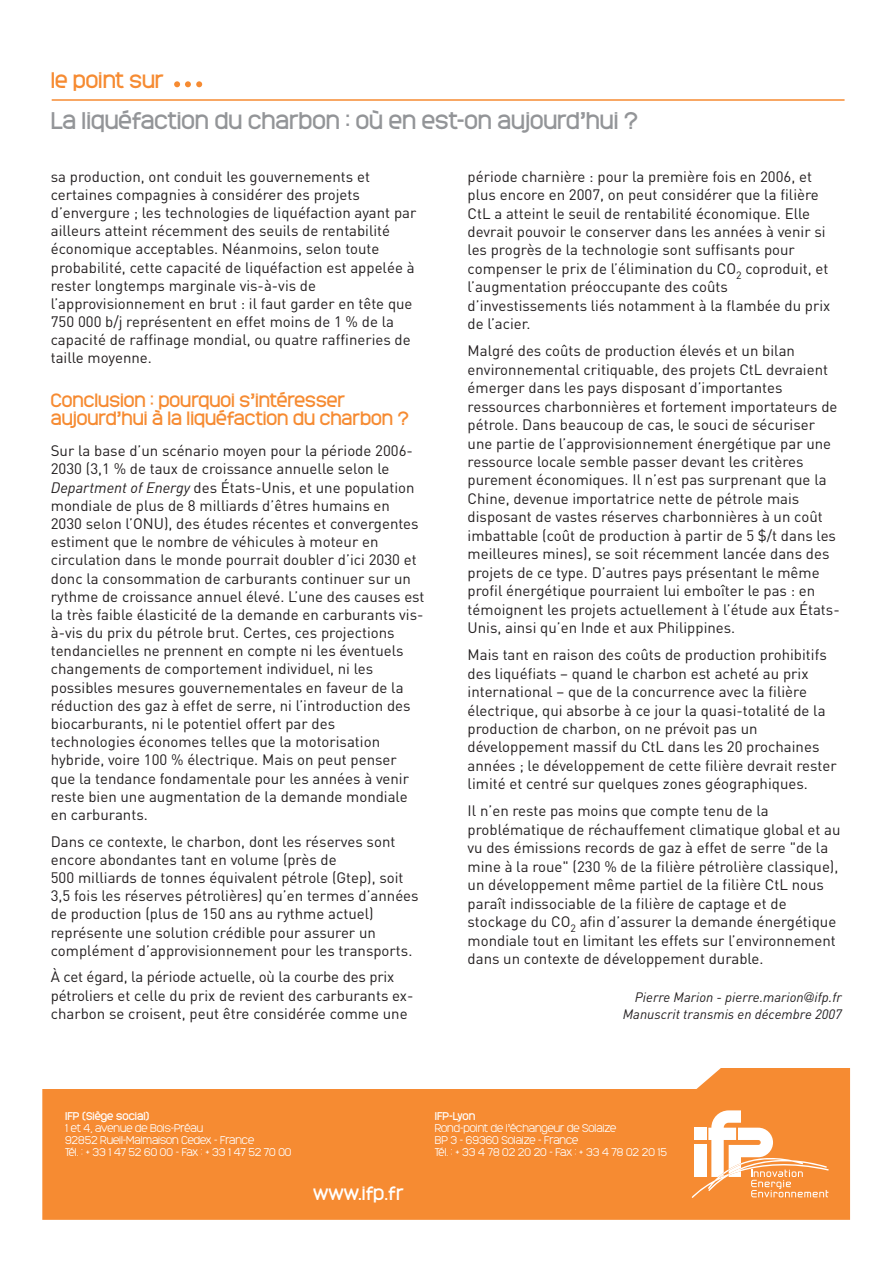
<style>
.page{position:relative;width:893px;height:1263px;background:#fff}
.page>*{position:absolute;margin:0;border:0;box-sizing:border-box;transform-origin:0 0}
.t1{font:22.5px "Monark";color:#939598}
.t2{font:21px "Monark";color:#f68b32}
.t3{font:18px/18.1px "Monark";color:#f68b32}
.t4{font:18px "Monark";color:#fff}
.t5{font:15px/18.1px "DIN";color:#231f20}
.t6{font:italic 13.5px/17px "DIN";color:#231f20;text-align:right}
.t7{font:300 10.5px/12px "Monark";color:#fff}
.s1{font-style:italic}
.s2{font-family:"Helvetica Neue";font-weight:300;font-style:normal}
.s3{font-weight:400}
</style>
<div class="page">
<svg style="left:174px;top:81px;width:28px;height:6px"></svg>
<hr style="left:52px;top:99px;width:792px;height:2px;background:#f68b32">
<svg style="left:42px;top:1068px;width:808px;height:152px;background:#f7994c"></svg>
<svg style="left:692px;top:1110px;width:137px;height:88px"></svg>
<p class="t2" style="left:51px;top:72px;width:115px">le point sur</p>
<p class="t1" style="left:51px;top:112px;width:589px">La liquéfaction du charbon : où en est-on aujourd’hui ?</p>
<p class="t5" style="left:51px;top:169px;width:367px">sa production, ont conduit les gouvernements et certaines compagnies à considérer des projets d’envergure ; les technologies de liquéfaction ayant par ailleurs atteint récemment des seuils de rentabilité économique acceptables. Néanmoins, selon toute probabilité, cette capacité de liquéfaction est appelée à rester longtemps marginale vis-à-vis de l’approvisionnement en brut : il faut garder en tête que 750 000 b/j représentent en effet moins de 1 % de la capacité de raffinage mondial, ou quatre raffineries de taille moyenne.</p>
<p class="t3" style="left:51px;top:393px;width:359px">Conclusion : pourquoi s’intéresser aujourd’hui à la liquéfaction du charbon ?</p>
<p class="t5" style="left:51px;top:444px;width:375px">Sur la base d’un scénario moyen pour la période 2006- 2030 (3,1 % de taux de croissance annuelle selon le <span class="s1">Department of Energy</span> des États-Unis, et une population mondiale de plus de 8 milliards d’êtres humains en 2030 selon l’ONU), des études récentes et convergentes estiment que le nombre de véhicules à moteur en circulation dans le monde pourrait doubler d’ici 2030 et donc la consommation de carburants continuer sur un rythme de croissance annuel élevé. L’une des causes est la très faible élasticité de la demande en carburants vis&shy;à-vis du prix du pétrole brut. Certes, ces projections tendancielles ne prennent en compte ni les éventuels changements de comportement individuel, ni les possibles mesures gouvernementales en faveur de la réduction des gaz à effet de serre, ni l’introduction des biocarburants, ni le potentiel offert par des<br>technologies économes telles que la motorisation hybride, voire 100 % électrique. Mais on peut penser que la tendance fondamentale pour les années à venir reste bien une augmentation de la demande mondiale en carburants.</p>
<p class="t5" style="left:51px;top:834px;width:369px">Dans ce contexte, le charbon, dont les réserves sont encore abondantes tant en volume (près de<br>500 milliards de tonnes équivalent pétrole (Gtep), soit 3,5 fois les réserves pétrolières) qu’en termes d’années de production (plus de 150 ans au rythme actuel) représente une solution crédible pour assurer un complément d’approvisionnement pour les transports.</p>
<p class="t5" style="left:51px;top:970px;width:364px">À cet égard, la période actuelle, où la courbe des prix pétroliers et celle du prix de revient des carburants ex&shy;charbon se croisent, peut être considérée comme une</p>
<p class="t5" style="left:468px;top:169px;width:364px">période charnière : pour la première fois en 2006, et plus encore en 2007, on peut considérer que la filière CtL a atteint le seuil de rentabilité économique. Elle devrait pouvoir le conserver dans les années à venir si les progrès de la technologie sont suffisants pour compenser le prix de l’élimination du CO<sub>2</sub> coproduit, et l’augmentation préoccupante des coûts d’investissements liés notamment à la flambée du prix de l’acier.</p>
<p class="t5" style="left:468px;top:343px;width:374px">Malgré des coûts de production élevés et un bilan environnemental critiquable, des projets CtL devraient émerger dans les pays disposant d’importantes ressources charbonnières et fortement importateurs de pétrole. Dans beaucoup de cas, le souci de sécuriser une partie de l’approvisionnement énergétique par une ressource locale semble passer devant les critères purement économiques. Il n’est pas surprenant que la Chine, devenue importatrice nette de pétrole mais disposant de vastes réserves charbonnières à un coût imbattable (coût de production à partir de 5 $/t dans les meilleures mines), se soit récemment lancée dans des projets de ce type. D’autres pays présentant le même profil énergétique pourraient lui emboîter le pas : en témoignent les projets actuellement à l’étude aux États-Unis, ainsi qu’en Inde et aux Philippines.</p>
<p class="t5" style="left:468px;top:647px;width:371px">Mais tant en raison des coûts de production prohibitifs des liquéfiats – quand le charbon est acheté au prix international – que de la concurrence avec la filière électrique, qui absorbe à ce jour la quasi-totalité de la production de charbon, on ne prévoit pas un développement massif du CtL dans les 20 prochaines années ; le développement de cette filière devrait rester limité et centré sur quelques zones géographiques.</p>
<p class="t5" style="left:468px;top:804px;width:374px">Il n’en reste pas moins que compte tenu de la problématique de réchauffement climatique global et au vu des émissions records de gaz à effet de serre "de la mine à la roue" (230 % de la filière pétrolière classique), un développement même partiel de la filière CtL nous paraît indissociable de la filière de captage et de stockage du CO<sub>2</sub> afin d’assurer la demande énergétique mondiale tout en limitant les effets sur l’environnement dans un contexte de développement durable.</p>
<p class="t6" style="left:623px;top:990px;width:220px">Pierre Marion - pierre.marion<span class="s2">@</span>ifp.fr<br>Manuscrit transmis en décembre 2007</p>
<p class="t7" style="left:65px;top:1112px;width:228px"><span class="s3">IFP (Siège social)<br></span>1 et 4, avenue de Bois-Préau<br>92852 Rueil-Malmaison Cedex - France<br>Tél. : + 33 1 47 52 60 00 - Fax : + 33 1 47 52 70 00</p>
<p class="t4" style="left:313px;top:1186px;width:92px">www.ifp.fr</p>
<p class="t7" style="left:435px;top:1112px;width:234px"><span class="s3">IFP-Lyon<br></span>Rond-point de l’échangeur de Solaize<br>BP 3 - 69360 Solaize - France<br>Tél. : + 33 4 78 02 20 20 - Fax : + 33 4 78 02 20 15</p>
</div>
